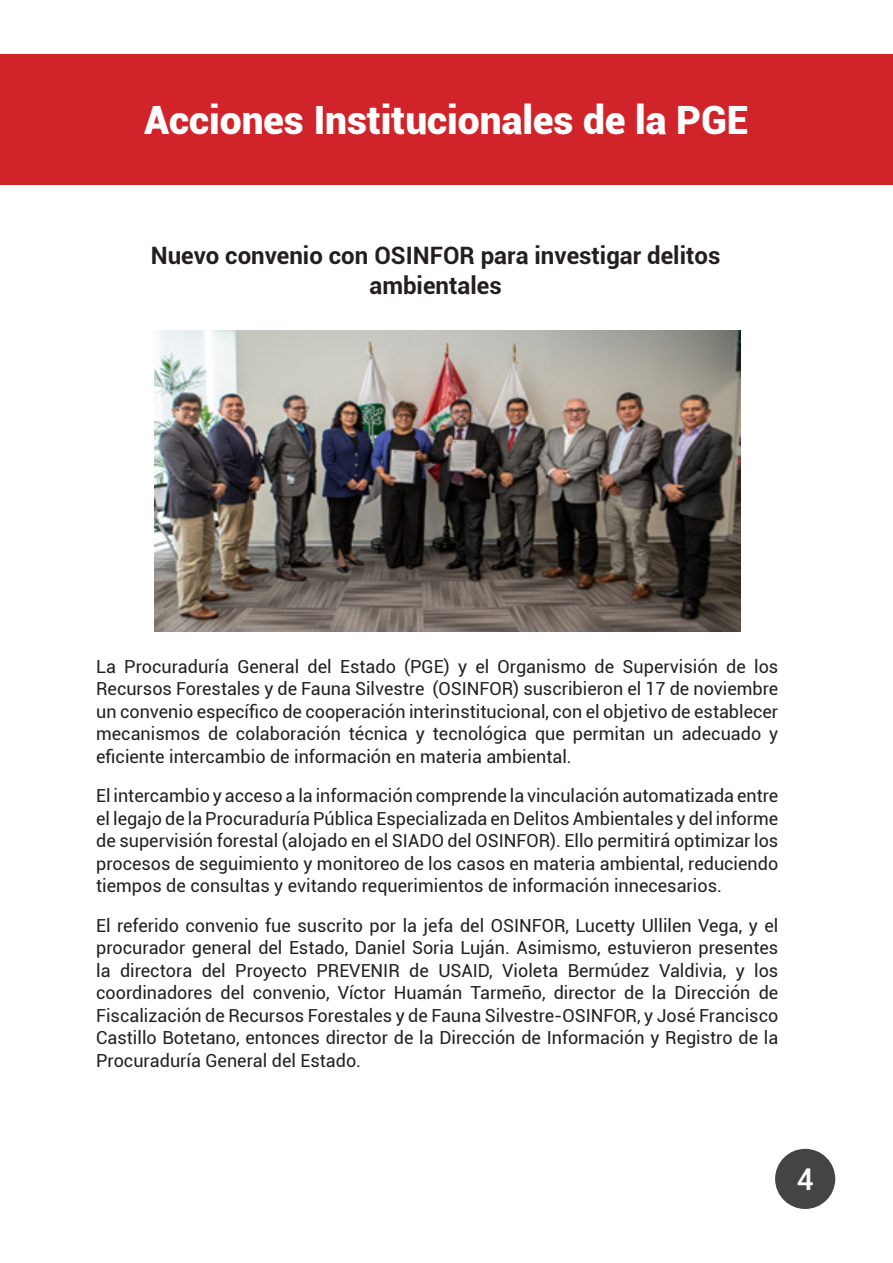
<style>
.page{position:relative;width:893px;height:1263px;background:#fff}
.page>*{position:absolute;margin:0;border:0;box-sizing:border-box;transform-origin:0 0}
.Título{font:900 39px "Roboto";color:#fff}
.t1{font:500 30px "Roboto";color:#fff}
.Título_2{font:700 24px/30px "Roboto";color:#231f20;text-align:center}
.Párrafo{font:18px/22.5px "Roboto";color:#231f20;text-align:justify}
</style>
<div class="page">
<div style="left:775px;top:1149px;width:60px;height:60px;background:#444;border-radius:50%"></div>
<div style="left:0;top:54px;width:893px;height:131px;background:#d1232a"></div>
<img style="left:155px;top:330px;width:585px;height:301px">
<p class="Título" style="left:144px;top:92px;width:606px">Acciones Institucionales de la PGE</p>
<p class="Título_2" style="left:151px;top:240px;width:571px">Nuevo convenio con OSINFOR para investigar delitos ambientales</p>
<p class="Párrafo" style="left:96px;top:654px;width:684px">La Procuraduría General del Estado (PGE) y el Organismo de Supervisión de los Recursos Forestales y de Fauna Silvestre (OSINFOR) suscribieron el 17 de noviembre un convenio específico de cooperación interinstitucional, con el objetivo de establecer mecanismos de colaboración técnica y tecnológica que permitan un adecuado y eficiente intercambio de información en materia ambiental.</p>
<p class="Párrafo" style="left:96px;top:784px;width:684px">El intercambio y acceso a la información comprende la vinculación automatizada entre el legajo de la Procuraduría Pública Especializada en Delitos Ambientales y del informe de supervisión forestal (alojado en el SIADO del OSINFOR). Ello permitirá optimizar los procesos de seguimiento y monitoreo de los casos en materia ambiental, reduciendo tiempos de consultas y evitando requerimientos de información innecesarios.</p>
<p class="Párrafo" style="left:96px;top:913px;width:684px">El referido convenio fue suscrito por la jefa del OSINFOR, Lucetty Ullilen Vega, y el procurador general del Estado, Daniel Soria Luján. Asimismo, estuvieron presentes la directora del Proyecto PREVENIR de USAID, Violeta Bermúdez Valdivia, y los coordinadores del convenio, Víctor Huamán Tarmeño, director de la Dirección de Fiscalización de Recursos Forestales y de Fauna Silvestre-OSINFOR, y José Francisco Castillo Botetano, entonces director de la Dirección de Información y Registro de la Procuraduría General del Estado.</p>
<p class="t1" style="left:797px;top:1158px;width:19px">4</p>
</div>
